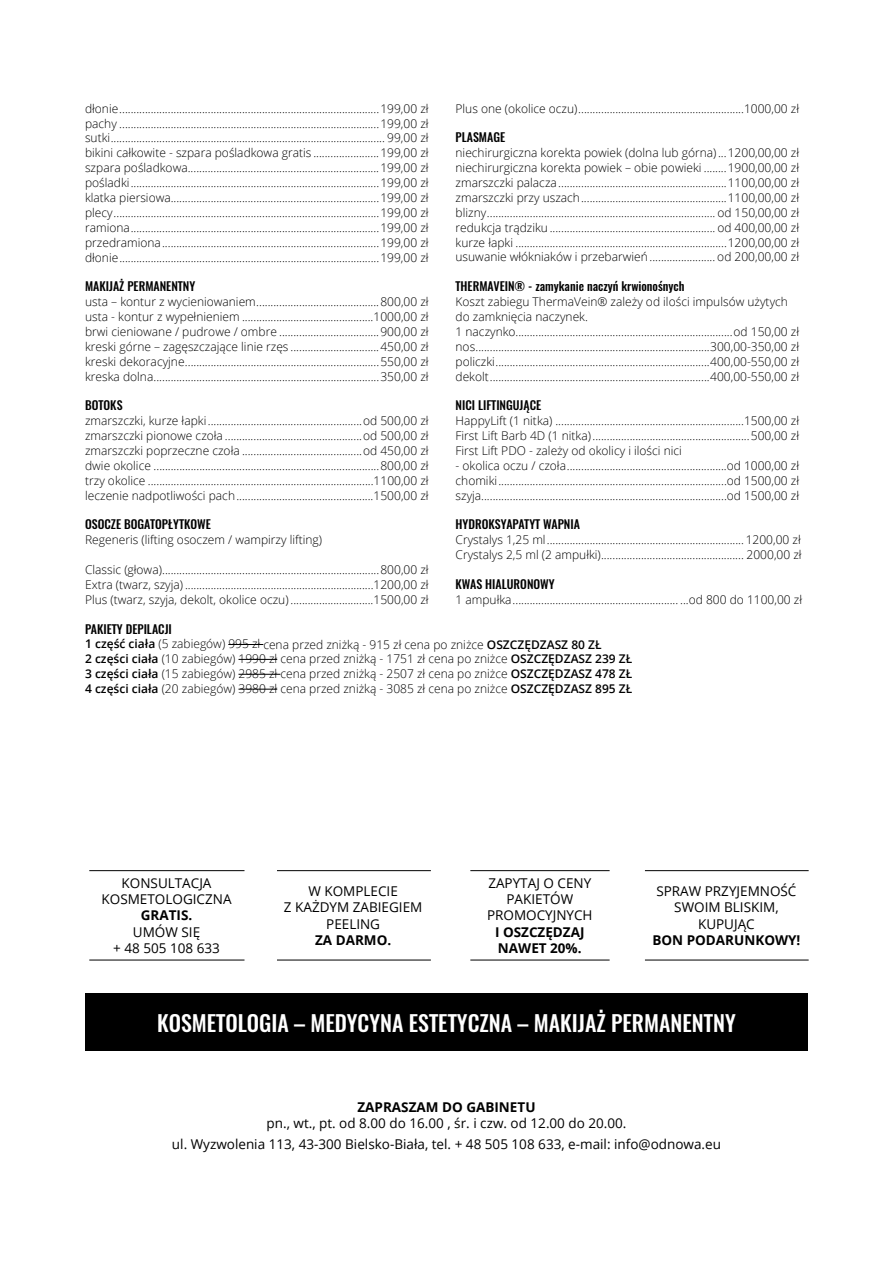
<style>
.page{position:relative;width:893px;height:1263px;background:#fff}
.page>*{position:absolute;margin:0;border:0;box-sizing:border-box;transform-origin:0 0}
.t1{font:500 21.9px "Oswald";color:#fff}
.t2{font:13.5px/16.2px "Open Sans";color:#000;text-align:center}
.t3{font:700 13.5px/16.2px "Open Sans";color:#000}
.t4{font:300 12px/14.9px "Open Sans";color:#000;text-align:justify}
.t5{font:500 12px "Oswald";color:#000}
.s1{font-weight:600}
</style>
<div class="page">
<div style="left:85px;top:993px;width:723px;height:57px;background:#000"></div>
<hr style="left:228px;top:644px;width:35px;height:1px;background:#000">
<hr style="left:238px;top:659px;width:39px;height:1px;background:#000">
<hr style="left:238px;top:674px;width:42px;height:1px;background:#000">
<hr style="left:238px;top:689px;width:39px;height:1px;background:#000">
<hr style="left:89px;top:870px;width:155px;height:1px;background:#000">
<hr style="left:89px;top:960px;width:155px;height:1px;background:#000">
<hr style="left:277px;top:870px;width:154px;height:1px;background:#000">
<hr style="left:277px;top:960px;width:154px;height:1px;background:#000">
<hr style="left:470px;top:870px;width:140px;height:1px;background:#000">
<hr style="left:470px;top:960px;width:140px;height:1px;background:#000">
<hr style="left:645px;top:870px;width:164px;height:1px;background:#000">
<hr style="left:645px;top:960px;width:164px;height:1px;background:#000">
<p class="t4" style="left:85px;top:101px;width:345px">dłonie...........................................................................................199,00 zł pachy ...........................................................................................199,00 zł sutki................................................................................................ 99,00 zł bikini całkowite - szpara pośladkowa gratis .......................199,00 zł szpara pośladkowa...................................................................199,00 zł pośladki.......................................................................................199,00 zł klatka piersiowa.........................................................................199,00 zł plecy.............................................................................................199,00 zł ramiona.......................................................................................199,00 zł przedramiona............................................................................199,00 zł dłonie...........................................................................................199,00 zł</p>
<p class="t5" style="left:85px;top:278px;width:112px">MAKIJAŻ PERMANENTNY</p>
<p class="t4" style="left:85px;top:294px;width:345px">usta – kontur z wycieniowaniem...........................................800,00 zł usta - kontur z wypełnieniem ..............................................1000,00 zł brwi cieniowane / pudrowe / ombre ...................................900,00 zł kreski górne – zagęszczające linie rzęs ...............................450,00 zł kreski dekoracyjne....................................................................550,00 zł kreska dolna...............................................................................350,00 zł</p>
<p class="t5" style="left:85px;top:397px;width:39px">BOTOKS</p>
<p class="t4" style="left:85px;top:413px;width:345px">zmarszczki, kurze łapki ......................................................od 500,00 zł zmarszczki pionowe czoła ................................................od 500,00 zł zmarszczki poprzeczne czoła ..........................................od 450,00 zł dwie okolice ...............................................................................800,00 zł trzy okolice ...............................................................................1100,00 zł leczenie nadpotliwości pach................................................1500,00 zł</p>
<p class="t5" style="left:85px;top:516px;width:127px">OSOCZE BOGATOPŁYTKOWE</p>
<p class="t4" style="left:85px;top:532px;width:238px">Regeneris (lifting osoczem / wampirzy lifting)</p>
<p class="t4" style="left:85px;top:562px;width:345px">Classic (głowa)............................................................................800,00 zł Extra (twarz, szyja) ..................................................................1200,00 zł Plus (twarz, szyja, dekolt, okolice oczu) .............................1500,00 zł</p>
<p class="t4" style="left:456px;top:101px;width:345px">Plus one (okolice oczu)..........................................................1000,00 zł</p>
<p class="t5" style="left:456px;top:129px;width:51px">PLASMAGE</p>
<p class="t4" style="left:456px;top:145px;width:345px">niechirurgiczna korekta powiek (dolna lub górna)...1200,00,00 zł niechirurgiczna korekta powiek – obie powieki ........1900,00,00 zł zmarszczki palacza...........................................................1100,00,00 zł zmarszczki przy uszach...................................................1100,00,00 zł blizny................................................................................ od 150,00,00 zł redukcja trądziku.......................................................... od 400,00,00 zł kurze łapki ..........................................................................1200,00,00 zł usuwanie włókniaków i przebarwień....................... od 200,00,00 zł</p>
<p class="t5" style="left:456px;top:278px;width:230px">THERMAVEIN® - zamykanie naczyń krwionośnych</p>
<p class="t4" style="left:456px;top:294px;width:345px;text-align:left">Koszt zabiegu ThermaVein® zależy od ilości impulsów użytych do zamknięcia naczynek.<br>1 naczynko............................................................................od 150,00 zł nos..................................................................................300,00-350,00 zł policzki...........................................................................400,00-550,00 zł dekolt.............................................................................400,00-550,00 zł</p>
<p class="t5" style="left:456px;top:397px;width:87px">NICI LIFTINGUJĄCE</p>
<p class="t4" style="left:456px;top:413px;width:345px">HappyLift (1 nitka) ..................................................................1500,00 zł First Lift Barb 4D (1 nitka).......................................................500,00 zł First Lift PDO - zależy od okolicy i ilości nici</p>
<p class="t4" style="left:456px;top:458px;width:345px">- okolica oczu / czoła........................................................od 1000,00 zł chomiki................................................................................od 1500,00 zł szyja......................................................................................od 1500,00 zł</p>
<p class="t5" style="left:456px;top:516px;width:126px">HYDROKSYAPATYT WAPNIA</p>
<p class="t4" style="left:456px;top:532px;width:348px">Crystalys 1,25 ml ..................................................................... 1200,00 zł<br>Crystalys 2,5 ml (2 ampułki) .................................................. 2000,00 zł</p>
<p class="t5" style="left:456px;top:576px;width:101px">KWAS HIALURONOWY</p>
<p class="t4" style="left:456px;top:592px;width:348px">1 ampułka .......................................................... ...od 800 do 1100,00 zł</p>
<p class="t5" style="left:85px;top:620px;width:88px">PAKIETY DEPILACJI</p>
<p class="t4" style="left:85px;top:636px;width:549px;text-align:left"><span class="s1">1 część ciała</span> (5 zabiegów) 995 zł cena przed zniżką - 915 zł cena po zniżce <span class="s1">OSZCZĘDZASZ 80 ZŁ<br>2 części ciała</span> (10 zabiegów) 1990 zł cena przed zniżką - 1751 zł cena po zniżce <span class="s1">OSZCZĘDZASZ 239 ZŁ 3 części ciała</span> (15 zabiegów) 2985 zł cena przed zniżką - 2507 zł cena po zniżce <span class="s1">OSZCZĘDZASZ 478 ZŁ 4 części ciała</span> (20 zabiegów) 3980 zł cena przed zniżką - 3085 zł cena po zniżce <span class="s1">OSZCZĘDZASZ 895 ZŁ</span></p>
<p class="t2" style="left:102px;top:875px;width:131px">KONSULTACJA<br>KOSMETOLOGICZNA</p>
<p class="t3" style="left:141px;top:907px;width:53px">GRATIS.</p>
<p class="t2" style="left:113px;top:923px;width:108px">UMÓW SIĘ<br>+ 48 505 108 633</p>
<p class="t2" style="left:284px;top:883px;width:140px">W KOMPLECIE<br>Z KAŻDYM ZABIEGIEM<br>PEELING</p>
<p class="t3" style="left:315px;top:931px;width:78px">ZA DARMO.</p>
<p class="t2" style="left:487px;top:875px;width:107px">ZAPYTAJ O CENY<br>PAKIETÓW<br>PROMOCYJNYCH</p>
<p class="t3" style="left:495px;top:923px;width:91px">I OSZCZĘDZAJ<br>NAWET 20%.</p>
<p class="t2" style="left:656px;top:883px;width:142px">SPRAW PRZYJEMNOŚĆ<br>SWOIM BLISKIM,<br>KUPUJĄC</p>
<p class="t3" style="left:652px;top:931px;width:149px">BON PODARUNKOWY!</p>
<h1 class="t1" style="left:157px;top:1007px;width:580px">KOSMETOLOGIA – MEDYCYNA ESTETYCZNA – MAKIJAŻ PERMANENTNY</h1>
<p class="t3" style="left:357px;top:1099px;width:180px">ZAPRASZAM DO GABINETU</p>
<p class="t2" style="left:172px;top:1112px;width:551px;line-height:21px">pn., wt., pt. od 8.00 do 16.00 , śr. i czw. od 12.00 do 20.00.<br>ul. Wyzwolenia 113, 43-300 Bielsko-Biała, tel. + 48 505 108 633, e-mail: info@odnowa.eu</p>
</div>
